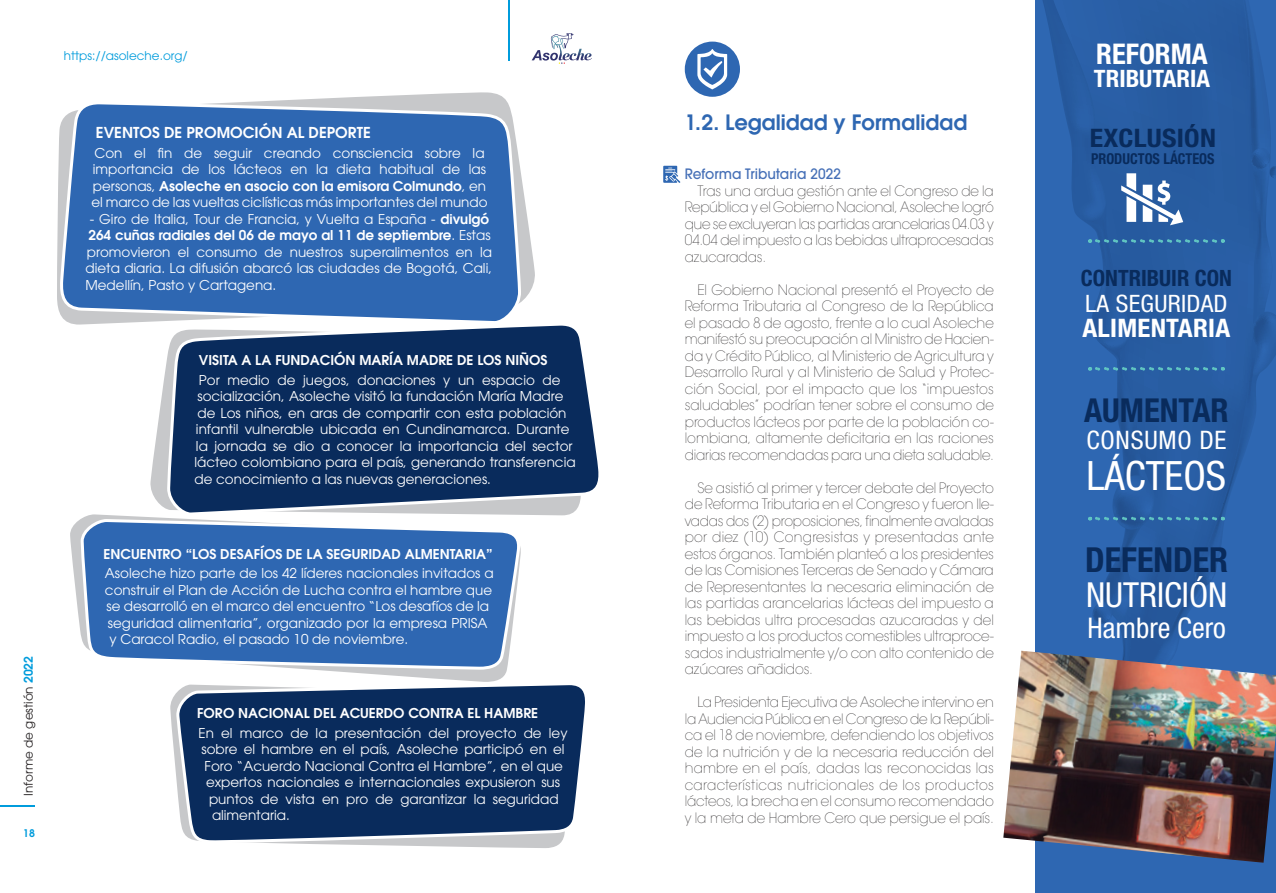
<style>
.page{position:relative;width:1276px;height:893px;background:#fff}
.page>*{position:absolute;margin:0;border:0;box-sizing:border-box;transform-origin:0 0}
.t1{font:condensed 40.5px "Helvetica Neue LT Std";color:#fff}
.t2{font:condensed 34.5px "Helvetica Neue LT Std";color:#fff}
.t3{font:700 condensed 34.5px "Helvetica Neue LT Std";color:#092b5c}
.t4{font:700 condensed 33px "Helvetica Neue LT Std";color:#092b5c}
.t5{font:condensed 28.5px "Helvetica Neue LT Std";color:#fff}
.t6{font:700 condensed 28.5px "Helvetica Neue LT Std";color:#fff}
.t7{font:700 condensed 25.5px "Helvetica Neue LT Std";letter-spacing:.01em;color:#fff;scale:1.05 1}
.t8{font:condensed 25.5px "Helvetica Neue LT Std";letter-spacing:.03em;color:#fff}
.t9{font:700 condensed 25.5px "Helvetica Neue LT Std";letter-spacing:.01em;color:#092b5c;scale:1.09 1}
.t10{font:condensed 24px "Helvetica Neue LT Std";letter-spacing:.01em;color:#fff;scale:1.05 1}
.t11{font:700 condensed 24px "Helvetica Neue LT Std";color:#fff}
.t12{font:700 condensed 22.5px "Helvetica Neue LT Std";color:#092b5c}
.t13{font:600 21px "ITC Avant Garde Pro";color:#2e67b2}
.t14{font:600 15px "ITC Avant Garde Pro";color:#fff}
.t15{font:700 condensed 15px "Helvetica Neue LT Std";color:#092b5c;scale:.95 1}
.t16{font:200 14.25px/16.5px "ITC Avant Garde Pro";letter-spacing:-.01em;color:#312f30;text-align:justify;scale:.96 1}
.t17{font:500 14.25px "ITC Avant Garde Pro";color:#4670b7;scale:.96 1}
.t18{font:13.5px/16.5px "ITC Avant Garde Pro";color:#fff}
.t19{font:600 13.5px "ITC Avant Garde Pro";color:#fff}
.t20{font:12px "ITC Avant Garde Pro";color:#009cdc}
.t21{font:12px "ITC Avant Garde Pro";color:#231f20}
.t22{font:600 10.5px "ITC Avant Garde Pro";color:#009cdc}
.s1{font-weight:600;color:#009cdc}
.s2{font-weight:600}
</style>
<div class="page">
<div style="left:1035px;top:0;width:241px;height:893px;background:#2e67b2"></div>
<svg style="left:1152px;top:0;width:119px;height:651px"></svg>
<svg style="left:1021px;top:0;width:131px;height:651px"></svg>
<svg style="left:1251px;top:312px;width:25px;height:63px"></svg>
<svg style="left:1092px;top:602px;width:20px;height:22px"></svg>
<svg style="left:1194px;top:557px;width:23px;height:31px"></svg>
<svg style="left:1250px;top:148px;width:26px;height:30px"></svg>
<hr style="left:0;top:805px;width:35px;height:1px;background:#009cdc">
<hr style="left:508px;top:0;width:1px;height:60px;background:#009cdc">
<svg style="left:531px;top:33px;width:61px;height:31px"></svg>
<svg style="left:170px;top:696px;width:389px;height:152px"></svg>
<svg style="left:174px;top:684px;width:411px;height:160px;background:#25436e"></svg>
<svg style="left:70px;top:514px;width:451px;height:168px"></svg>
<svg style="left:82px;top:518px;width:437px;height:153px;background:#4b7cbc"></svg>
<svg style="left:149px;top:374px;width:16px;height:141px"></svg>
<svg style="left:165px;top:325px;width:434px;height:192px;background:#2b4771"></svg>
<svg style="left:57px;top:92px;width:478px;height:221px"></svg>
<div style="left:685px;top:42px;width:55px;height:55px;background:#2e67b2;border-radius:50%"></div>
<svg style="left:697px;top:49px;width:30px;height:40px"></svg>
<svg style="left:60px;top:100px;width:463px;height:226px;background:#4778b9"></svg>
<svg style="left:1088px;top:239px;width:136px;height:4px"></svg>
<svg style="left:1088px;top:367px;width:136px;height:4px"></svg>
<svg style="left:1088px;top:475px;width:136px;height:55px"></svg>
<img style="left:1003px;top:651px;width:273px;height:212px">
<svg style="left:1121px;top:173px;width:62px;height:52px;background:#7898c3"></svg>
<svg style="left:663px;top:166px;width:17px;height:17px"></svg>
<p class="t21" style="left:21px;top:796px;width:141px;rotate:-90deg">Informe de gestión <span class="s1">2022</span></p>
<p class="t22" style="left:23px;top:827px;width:13px">18</p>
<p class="t20" style="left:64px;top:49px;width:125px">https://asoleche.org/</p>
<p class="t14" style="left:96px;top:123px;width:276px">EVENTOS DE PROMOCIÓN AL DEPORTE</p>
<p class="t18" style="left:91px;top:144px;width:397px">Con el fin de seguir creando consciencia sobre la importancia de los lácteos en la dieta habitual de las personas, <span class="s2">Asoleche en asocio con la emisora Colmundo</span>, en el marco de las vueltas ciclísticas más importantes del mundo</p>
<p class="t18" style="left:85px;top:210px;width:408px;text-indent:4px">- Giro de Italia, Tour de Francia, y Vuelta a España - <span class="s2">divulgó 264 cuñas radiales del 06 de mayo al 11 de septiembre</span>. Estas promovieron el consumo de nuestros superalimentos en la dieta diaria. La difusión abarcó las ciudades de Bogotá, Cali, Medellín, Pasto y Cartagena.</p>
<p class="t19" style="left:199px;top:352px;width:350px">VISITA A LA FUNDACIÓN MARÍA MADRE DE LOS NIÑOS</p>
<p class="t18" style="left:194px;top:372px;width:383px;text-indent:4px">Por medio de juegos, donaciones y un espacio de socialización, Asoleche visitó la fundación María Madre de Los niños, en aras de compartir con esta población infantil vulnerable ubicada en Cundinamarca. Durante la jornada se dio a conocer la importancia del sector lácteo colombiano para el país, generando transferencia de conocimiento a las nuevas generaciones.</p>
<p class="t19" style="left:103px;top:545px;width:391px">ENCUENTRO “LOS DESAFÍOS DE LA SEGURIDAD ALMENTARIA”</p>
<p class="t18" style="left:105px;top:565px;width:390px">Asoleche hizo parte de los 42 líderes nacionales invitados a</p>
<p class="t18" style="left:105px;top:581px;width:389px">construir el Plan de Acción de Lucha contra el hambre que</p>
<p class="t18" style="left:106px;top:598px;width:384px">se desarrolló en el marco del encuentro “Los desafíos de la</p>
<p class="t18" style="left:108px;top:614px;width:381px">seguridad alimentaria”, organizado por la empresa PRISA</p>
<p class="t18" style="left:109px;top:631px;width:300px">y Caracol Radio, el pasado 10 de noviembre.</p>
<p class="t19" style="left:197px;top:704px;width:343px">FORO NACIONAL DEL ACUERDO CONTRA EL HAMBRE</p>
<p class="t18" style="left:198px;top:724px;width:370px">En el marco de la presentación del proyecto de ley</p>
<p class="t18" style="left:201px;top:741px;width:364px">sobre el hambre en el país, Asoleche participó en el</p>
<p class="t18" style="left:204px;top:757px;width:360px">Foro “Acuerdo Nacional Contra el Hambre”, en el que</p>
<p class="t18" style="left:206px;top:774px;width:355px">expertos nacionales e internacionales expusieron sus</p>
<p class="t18" style="left:209px;top:790px;width:351px">puntos de vista en pro de garantizar la seguridad</p>
<p class="t18" style="left:212px;top:807px;width:79px">alimentaria.</p>
<h3 class="t13" style="left:685px;top:108px;width:284px">1.2. Legalidad y Formalidad</h3>
<p class="t17" style="left:685px;top:165px;width:164px">Reforma Tributaria 2022</p>
<p class="t16" style="left:685px;top:182px;width:323px;text-indent:13px">Tras una ardua gestión ante el Congreso de la República y el Gobierno Nacional, Asoleche logró que se excluyeran las partidas arancelarias 04.03 y 04.04 del impuesto a las bebidas ultraprocesadas azucaradas.</p>
<p class="t16" style="left:685px;top:281px;width:323px;text-indent:13px">El Gobierno Nacional presentó el Proyecto de Reforma Tributaria al Congreso de la República el pasado 8 de agosto, frente a lo cual Asoleche manifestó su preocupación al Ministro de Hacien&shy;da y Crédito Público, al Ministerio de Agricultura y Desarrollo Rural y al Ministerio de Salud y Protec&shy;ción Social, por el impacto que los “impuestos saludables” podrían tener sobre el consumo de productos lácteos por parte de la población co&shy;lombiana, altamente deficitaria en las raciones diarias recomendadas para una dieta saludable.</p>
<p class="t16" style="left:685px;top:479px;width:323px;text-indent:13px">Se asistió al primer y tercer debate del Proyecto de Reforma Tributaria en el Congreso y fueron lle&shy;vadas dos (2) proposiciones, finalmente avaladas por diez (10) Congresistas y presentadas ante estos órganos. También planteó a los presidentes de las Comisiones Terceras de Senado y Cámara de Representantes la necesaria eliminación de las partidas arancelarias lácteas del impuesto a las bebidas ultra procesadas azucaradas y del impuesto a los productos comestibles ultraproce&shy;sados industrialmente y/o con alto contenido de azúcares añadidos.</p>
<p class="t16" style="left:685px;top:694px;width:323px;text-indent:13px">La Presidenta Ejecutiva de Asoleche intervino en la Audiencia Pública en el Congreso de la Repúbli&shy;ca el 18 de noviembre, defendiendo los objetivos de la nutrición y de la necesaria reducción del hambre en el país, dadas las reconocidas las características nutricionales de los productos lácteos, la brecha en el consumo recomendado y la meta de Hambre Cero que persigue el país.</p>
<h3 class="t6" style="left:1096px;top:37px;width:113px">REFORMA</h3>
<h3 class="t11" style="left:1094px;top:64px;width:118px">TRIBUTARIA</h3>
<h3 class="t9" style="left:1089px;top:123px;width:117px">EXCLUSIÓN</h3>
<p class="t15" style="left:1091px;top:149px;width:132px">PRODUCTOS LÁCTEOS</p>
<h3 class="t12" style="left:1081px;top:265px;width:152px">CONTRIBUIR CON</h3>
<h3 class="t10" style="left:1085px;top:290px;width:137px">LA SEGURIDAD</h3>
<h3 class="t7" style="left:1082px;top:313px;width:142px">ALIMENTARIA</h3>
<h3 class="t4" style="left:1084px;top:390px;width:146px">AUMENTAR</h3>
<h3 class="t8" style="left:1086px;top:425px;width:142px">CONSUMO DE</h3>
<h1 class="t1" style="left:1086px;top:452px;width:141px">LÁCTEOS</h1>
<h2 class="t3" style="left:1085px;top:539px;width:144px">DEFENDER</h2>
<h2 class="t2" style="left:1086px;top:575px;width:143px">NUTRICIÓN</h2>
<h3 class="t5" style="left:1087px;top:612px;width:140px">Hambre Cero</h3>
</div>
